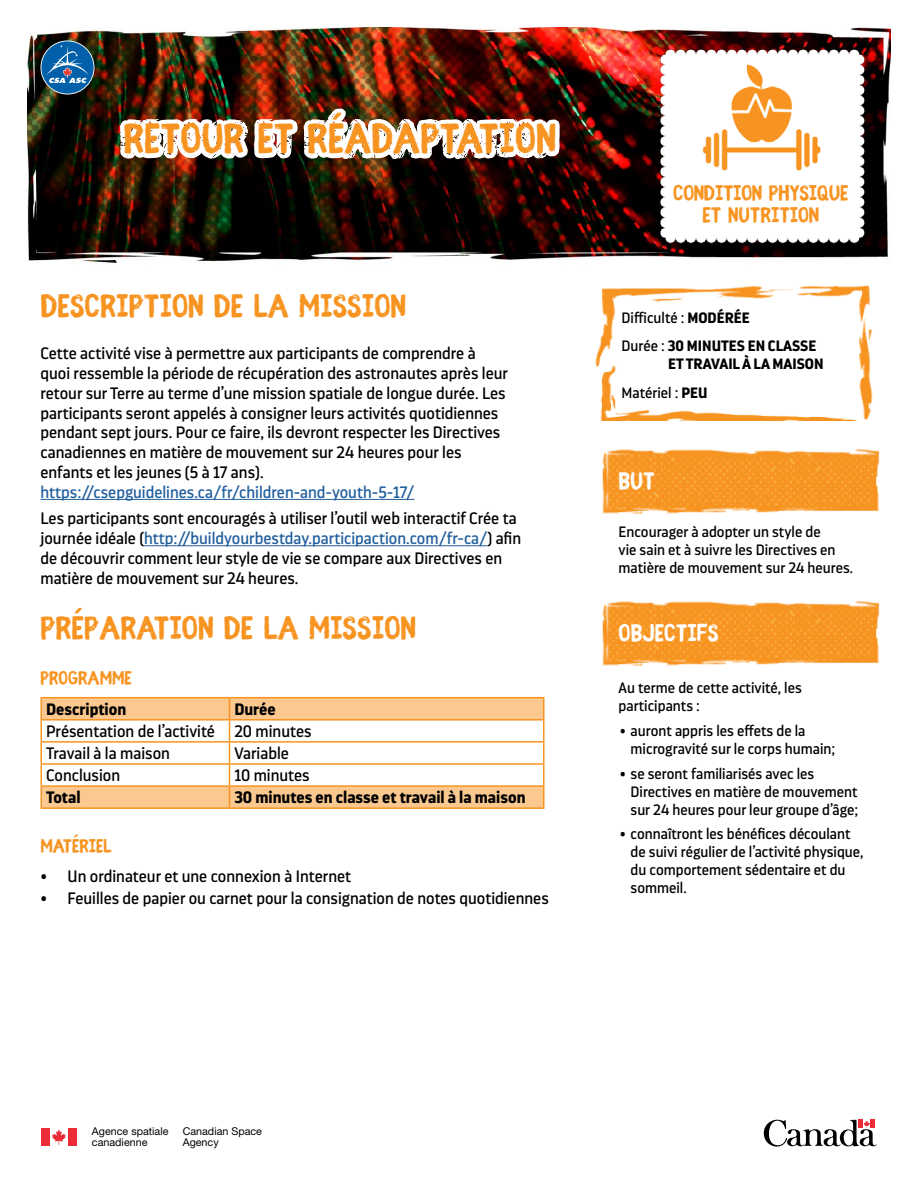
<style>
.page{position:relative;width:918px;height:1188px;background:#fff}
.page>*{position:absolute;margin:0;border:0;box-sizing:border-box;transform-origin:0 0}
.t1{font:700 46.5px "Fibre Vintage Full";color:#f79421}
.t2{font:700 36px "Fibre Vintage Full";color:#f79421}
.t3{font:700 27px "Fibre Vintage Full";color:#fff}
.t4{font:700 24px/22.5px "Fibre Vintage Full";letter-spacing:-.01em;color:#f79421;text-align:center}
.t5{font:700 21px "Fibre Vintage Full";color:#f79421}
.t6{font:16.5px/19.8px "Darwin Pro";color:#000}
.t7{font:700 16.5px "Darwin Pro";color:#000}
.t8{font:16.5px "Darwin Pro";color:#215e9e}
.t9{font:15px/18px "Darwin Pro";color:#000}
.t10{font:700 15px/28.5px "Darwin Pro";color:#000}
.t11{font:10.8px/10.8px "Helvetica Neue LT Std";color:#000}
.s1{color:#215e9e}
.s2{font-weight:400}
</style>
<div class="page">
<img style="left:27px;top:27px;width:864px;height:234px">
<img style="left:645px;top:29px;width:234px;height:232px">
<hr style="left:40px;top:499px;width:374px;height:1px;background:#215e9e">
<hr style="left:144px;top:545px;width:343px;height:1px;background:#215e9e">
<img style="left:602px;top:449px;width:278px;height:65px">
<img style="left:602px;top:601px;width:278px;height:65px">
<img style="left:595px;top:285px;width:278px;height:135px">
<svg style="left:42px;top:698px;width:501px;height:109px"></svg>
<hr style="left:40px;top:787px;width:2px;height:20px;background:#f79421">
<hr style="left:40px;top:807px;width:190px;height:2px;background:#f79421">
<hr style="left:40px;top:697px;width:190px;height:1px;background:#f79421">
<hr style="left:40px;top:698px;width:2px;height:21px;background:#f79421">
<hr style="left:230px;top:697px;width:314px;height:1px;background:#f79421">
<hr style="left:40px;top:719px;width:190px;height:2px;background:#f79421">
<hr style="left:230px;top:719px;width:314px;height:2px;background:#f79421">
<hr style="left:40px;top:721px;width:2px;height:20px;background:#f79421">
<hr style="left:40px;top:741px;width:190px;height:2px;background:#f79421">
<hr style="left:40px;top:743px;width:2px;height:20px;background:#f79421">
<hr style="left:40px;top:763px;width:190px;height:2px;background:#f79421">
<hr style="left:40px;top:765px;width:2px;height:20px;background:#f79421">
<hr style="left:40px;top:785px;width:190px;height:2px;background:#f79421">
<hr style="left:230px;top:741px;width:314px;height:2px;background:#f79421">
<hr style="left:230px;top:763px;width:314px;height:2px;background:#f79421">
<hr style="left:230px;top:785px;width:314px;height:2px;background:#f79421">
<svg style="left:229px;top:698px;width:1px;height:109px"></svg>
<svg style="left:543px;top:698px;width:1px;height:109px"></svg>
<hr style="left:230px;top:807px;width:314px;height:2px;background:#f79421">
<div style="left:41px;top:1128px;width:9px;height:18px;background:#eb2d37"></div>
<svg style="left:52px;top:1129px;width:14px;height:16px"></svg>
<div style="left:68px;top:1128px;width:9px;height:18px;background:#eb2d37"></div>
<img style="left:41px;top:27px;width:528px;height:236px">
<svg style="left:764px;top:1120px;width:112px;height:27px"></svg>
<h1 class="t1" style="left:123px;top:112px;width:434px">RETOUR ET RÉADAPTATION</h1>
<h2 class="t2" style="left:40px;top:285px;width:367px">DESCRIPTION DE LA MISSION</h2>
<p class="t6" style="left:40px;top:343px;width:469px">Cette activité vise à permettre aux participants de comprendre à quoi ressemble la période de récupération des astronautes après leur retour sur Terre au terme d’une mission spatiale de longue durée. Les participants seront appelés à consigner leurs activités quotidiennes pendant sept jours. Pour ce faire, ils devront respecter les Directives canadiennes en matière de mouvement sur 24 heures pour les enfants et les jeunes (5 à 17 ans).</p>
<p class="t8" style="left:40px;top:481px;width:375px">https://csepguidelines.ca/fr/children-and-youth-5-17/</p>
<p class="t6" style="left:40px;top:508px;width:482px">Les participants sont encouragés à utiliser l’outil web interactif Crée ta journée idéale (<span class="s1">http://buildyourbestday.participaction.com/fr-ca/</span>) afin de découvrir comment leur style de vie se compare aux Directives en matière de mouvement sur 24 heures.</p>
<h2 class="t2" style="left:40px;top:608px;width:377px">PRÉPARATION DE LA MISSION</h2>
<p class="t5" style="left:40px;top:666px;width:93px">PROGRAMME</p>
<p class="t7" style="left:46px;top:698px;width:82px">Description</p>
<p class="t7" style="left:234px;top:698px;width:43px">Durée</p>
<p class="t6" style="left:46px;top:720px;width:267px;line-height:22px">Présentation de l’activité 20 minutes<br>Travail à la maison</p>
<p class="t6" style="left:234px;top:743px;width:56px">Variable</p>
<p class="t6" style="left:46px;top:765px;width:76px">Conclusion</p>
<p class="t6" style="left:234px;top:765px;width:77px">10 minutes</p>
<p class="t7" style="left:46px;top:786px;width:36px">Total</p>
<p class="t7" style="left:234px;top:786px;width:293px">30 minutes en classe et travail à la maison</p>
<p class="t5" style="left:40px;top:834px;width:73px">MATÉRIEL</p>
<p class="t6" style="left:40px;top:866px;width:312px">• Un ordinateur et une connexion à Internet</p>
<p class="t6" style="left:40px;top:888px;width:510px">• Feuilles de papier ou carnet pour la consignation de notes quotidiennes</p>
<h3 class="t4" style="left:673px;top:182px;width:177px">CONDITION PHYSIQUE<br>ET NUTRITION</h3>
<p class="t10" style="left:622px;top:303px;width:196px"><span class="s2">Difficulté :</span> MODÉRÉE<br><span class="s2">Durée :</span> 30 MINUTES EN CLASSE</p>
<p class="t10" style="left:622px;top:350px;width:204px;text-indent:46px">ET TRAVAIL À LA MAISON<br><span class="s2">Matériel :</span> PEU</p>
<h3 class="t3" style="left:619px;top:466px;width:38px">BUT</h3>
<p class="t9" style="left:619px;top:522px;width:236px">Encourager à adopter un style de<br>vie sain et à suivre les Directives en matière de mouvement sur 24 heures.</p>
<h3 class="t3" style="left:619px;top:618px;width:102px">OBJECTIFS</h3>
<p class="t9" style="left:619px;top:678px;width:185px">Au terme de cette activité, les participants :</p>
<p class="t9" style="left:631px;top:721px;width:206px;text-indent:-11px">• auront appris les effets de la microgravité sur le corps humain;</p>
<p class="t9" style="left:631px;top:764px;width:229px;text-indent:-11px">• se seront familiarisés avec les<br>Directives en matière de mouvement sur 24 heures pour leur groupe d’âge;</p>
<p class="t9" style="left:631px;top:825px;width:234px;text-indent:-11px">• connaîtront les bénéfices découlant de suivi régulier de l’activité physique, du comportement sédentaire et du sommeil.</p>
<p class="t11" style="left:92px;top:1126px;width:78px">Agence spatiale canadienne</p>
<p class="t11" style="left:183px;top:1126px;width:81px">Canadian Space<br>Agency</p>
</div>
